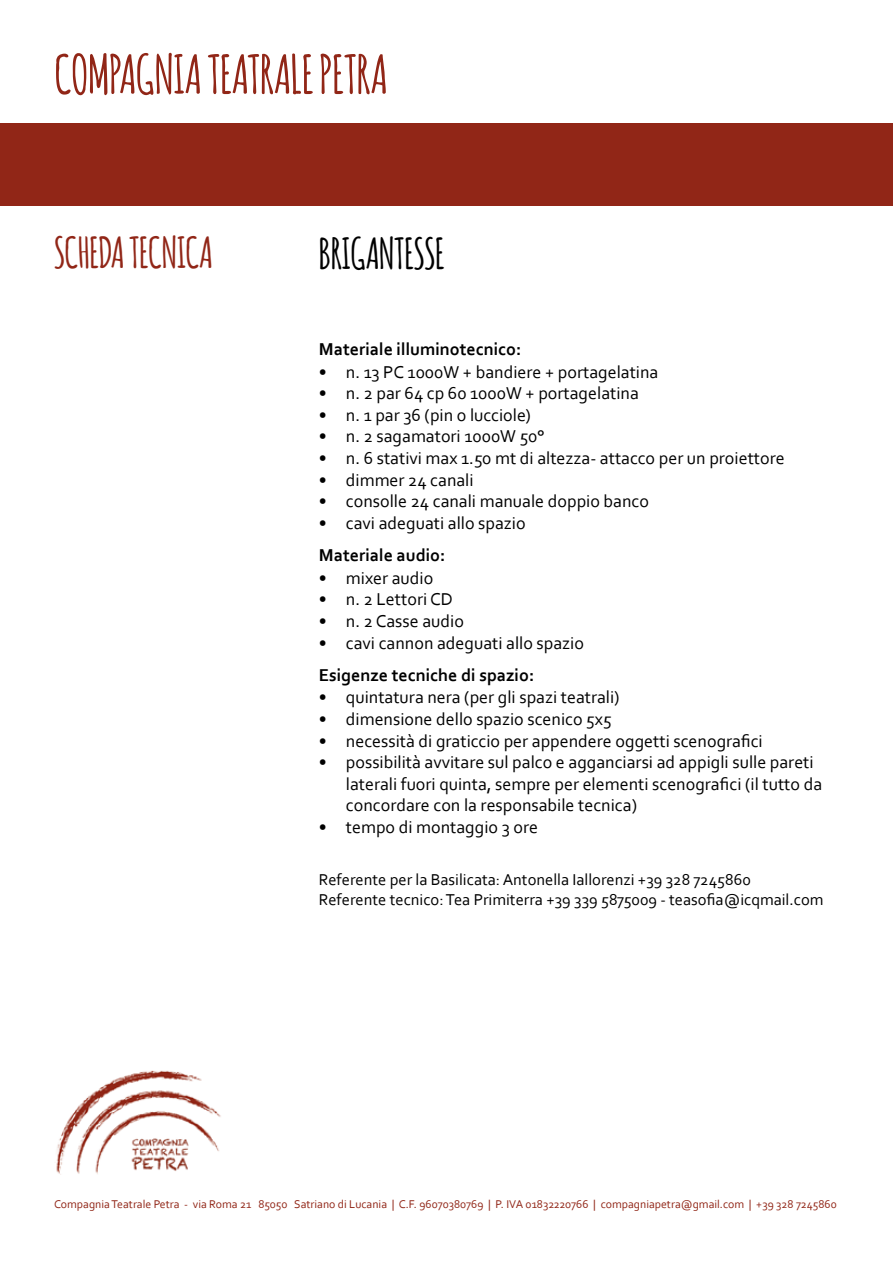
<style>
.page{position:relative;width:893px;height:1263px;background:#fff}
.page>*{position:absolute;margin:0;border:0;box-sizing:border-box;transform-origin:0 0}
.t1{font:700 52.5px "Amatic";color:#912617}
.t2{font:700 42px "Amatic";color:#912617}
.t3{font:700 42px "Amatic";color:#000}
.t4{font:18px/21.6px "Corbel";color:#000}
.t5{font:700 18px "Corbel";color:#000}
.t6{font:16.5px/19.8px "Corbel";color:#000}
.t7{font:11.7px "Corbel";color:#912617}
</style>
<div class="page">
<img style="left:56px;top:1070px;width:165px;height:105px">
<div style="left:0;top:123px;width:893px;height:83px;background:#912617"></div>
<h1 class="t1" style="left:55px;top:37px;width:334px">COMPAGNIA TEATRALE PETRA</h1>
<h2 class="t2" style="left:54px;top:223px;width:160px">SCHEDA TECNICA</h2>
<h2 class="t3" style="left:319px;top:223px;width:127px">BRIGANTESSE</h2>
<p class="t5" style="left:319px;top:338px;width:204px">Materiale illuminotecnico:</p>
<p class="t4" style="left:319px;top:360px;width:341px">• n. 13 PC 1000W + bandiere + portagelatina</p>
<p class="t4" style="left:319px;top:382px;width:321px">• n. 2 par 64 cp 60 1000W + portagelatina</p>
<p class="t4" style="left:319px;top:404px;width:214px">• n. 1 par 36 (pin o lucciole)</p>
<p class="t4" style="left:319px;top:425px;width:227px">• n. 2 sagamatori 1000W 50°</p>
<p class="t4" style="left:319px;top:447px;width:467px">• n. 6 stativi max 1.50 mt di altezza- attacco per un proiettore</p>
<p class="t4" style="left:319px;top:468px;width:156px">• dimmer 24 canali</p>
<p class="t4" style="left:319px;top:490px;width:332px">• consolle 24 canali manuale doppio banco</p>
<p class="t4" style="left:319px;top:512px;width:208px">• cavi adeguati allo spazio</p>
<p class="t5" style="left:319px;top:544px;width:128px">Materiale audio:</p>
<p class="t4" style="left:319px;top:566px;width:116px">• mixer audio</p>
<p class="t4" style="left:319px;top:588px;width:135px">• n. 2 Lettori CD</p>
<p class="t4" style="left:319px;top:610px;width:147px">• n. 2 Casse audio</p>
<p class="t4" style="left:319px;top:631px;width:267px">• cavi cannon adeguati allo spazio</p>
<p class="t5" style="left:319px;top:664px;width:217px">Esigenze tecniche di spazio:</p>
<p class="t4" style="left:319px;top:686px;width:302px">• quintatura nera (per gli spazi teatrali)</p>
<p class="t4" style="left:319px;top:708px;width:294px">• dimensione dello spazio scenico 5x5</p>
<p class="t4" style="left:319px;top:729px;width:445px">• necessità di graticcio per appendere oggetti scenografici</p>
<p class="t4" style="left:346px;top:751px;width:478px;text-indent:-27px">• possibilità avvitare sul palco e agganciarsi ad appigli sulle pareti laterali fuori quinta, sempre per elementi scenografici (il tutto da concordare con la responsabile tecnica)</p>
<p class="t4" style="left:319px;top:816px;width:221px">• tempo di montaggio 3 ore</p>
<p class="t6" style="left:319px;top:869px;width:506px">Referente per la Basilicata: Antonella Iallorenzi +39 328 7245860<br>Referente tecnico:Tea Primiterra +39 339 5875009 - teasofia@icqmail.com</p>
<p class="t7" style="left:54px;top:1197px;width:784px">Compagnia Teatrale Petra - via Roma 21 85050 Satriano di Lucania | C.F. 96070380769 | P. IVA 01832220766 | compagniapetra@gmail.com | +39 328 7245860</p>
</div>
